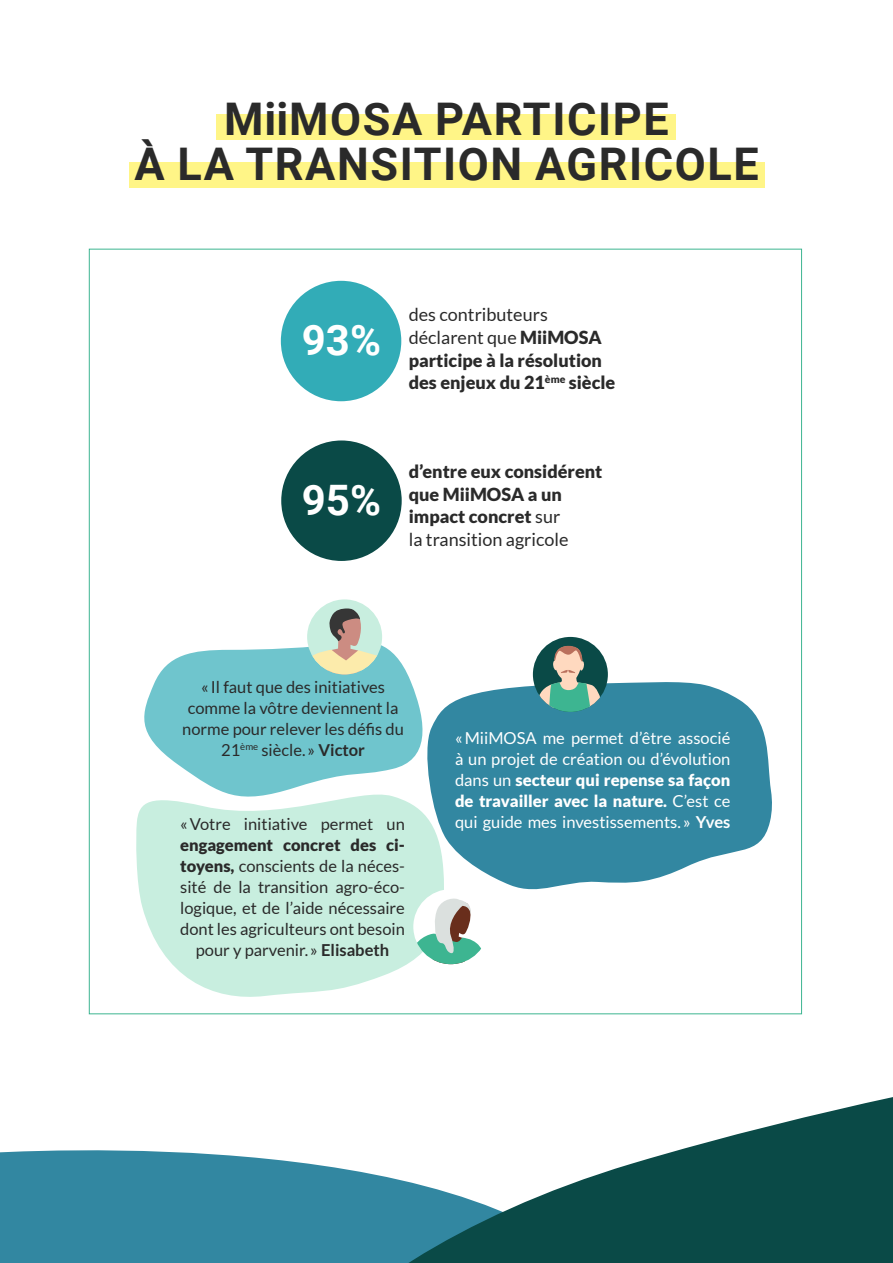
<style>
.page{position:relative;width:893px;height:1263px;background:#fff}
.page>*{position:absolute;margin:0;border:0;box-sizing:border-box;transform-origin:0 0}
.t1{font:700 45px/45px "Roboto";letter-spacing:.035em;color:#2a2a2a;text-align:center}
.t2{font:700 42px "Roboto";color:#fff}
.t3{font:900 18px/22.8px "Lato";color:#2a2a2a}
.t4{font:16.5px/21px "Lato";color:#2a2a2a;text-align:center}
.t5{font:16.5px/21px "Lato";color:#fff;text-align:justify}
.s1{font-weight:400}
.s2{font-weight:700}
.s3{font-weight:900}
</style>
<div class="page">
<svg style="left:144px;top:643px;width:277px;height:143px;fill:#6fc5cd"></svg>
<svg style="left:136px;top:786px;width:292px;height:211px;fill:#c8eedf"></svg>
<div style="left:307px;top:599px;width:75px;height:75px;background:#c8eedf;border-radius:37px"></div>
<svg style="left:307px;top:608px;width:71px;height:66px"></svg>
<svg style="left:421px;top:681px;width:351px;height:215px;fill:#3287a1"></svg>
<div style="left:533px;top:637px;width:75px;height:75px;background:#0a4a47;border-radius:37px"></div>
<svg style="left:536px;top:644px;width:67px;height:68px"></svg>
<div style="left:413px;top:889px;width:75px;height:75px;background:#fff;border-radius:37px"></div>
<svg style="left:413px;top:897px;width:68px;height:67px"></svg>
<div style="left:281px;top:281px;width:120px;height:120px;background:#32acb7;border-radius:50%"></div>
<div style="left:281px;top:440px;width:121px;height:121px;background:#0a4a47;border-radius:50%"></div>
<div style="left:0;top:1150px;width:296px;height:113px;background:#3287a1"></div>
<svg style="left:296px;top:1097px;width:597px;height:166px"></svg>
<div style="left:217px;top:114px;width:459px;height:26px;background:#fff587"></div>
<div style="left:129px;top:162px;width:635px;height:25px;background:#fff587"></div>
<h1 class="t1" style="left:134px;top:95px;width:626px">MiiMOSA PARTICIPE<br>À LA TRANSITION AGRICOLE</h1>
<h2 class="t2" style="left:302px;top:311px;width:81px">93%</h2>
<h2 class="t2" style="left:302px;top:471px;width:81px">95%</h2>
<p class="t3" style="left:409px;top:303px;width:208px"><span class="s1">des contributeurs déclarent que</span> MiiMOSA participe à la résolution des enjeux du 21<sup>ème</sup> siècle</p>
<p class="t3" style="left:409px;top:459px;width:195px">d’entre eux considérent que MiiMOSA a un impact concret <span class="s1">sur<br>la transition agricole</span></p>
<p class="t4" style="left:182px;top:676px;width:223px">« Il faut que des initiatives comme la vôtre deviennent la norme pour relever les défis du<br>21<sup>ème</sup> siècle. » <span class="s2">Victor</span></p>
<p class="t4" style="left:180px;top:814px;width:226px">«Votre initiative permet un</p>
<p class="t4" style="left:180px;top:835px;width:226px"><span class="s3">engagement concret des ci&shy;toyens,</span> conscients de la néces&shy;sité de la transition agro-éco&shy;logique, et de l’aide nécessaire dont les agriculteurs ont besoin pour y parvenir. » <span class="s2">Elisabeth</span></p>
<p class="t5" style="left:455px;top:727px;width:277px">«MiiMOSA me permet d’être associé à un projet de création ou d’évolution dans un <span class="s3">secteur qui repense sa façon de travailler avec la nature.</span> C’est ce qui guide mes investissements. » <span class="s2">Yves</span></p>
</div>
